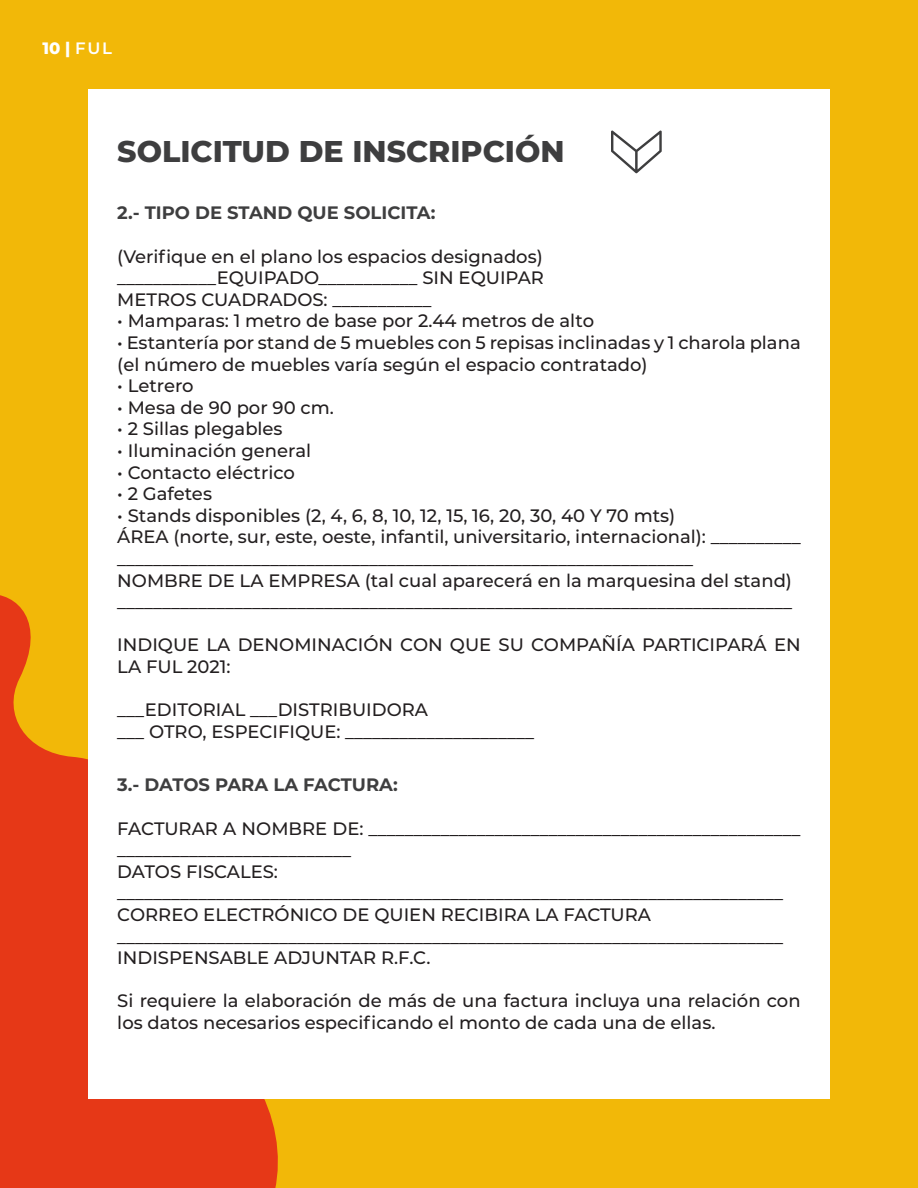
<style>
.page{position:relative;width:918px;height:1188px;background:#f2b808}
.page>*{position:absolute;margin:0;border:0;box-sizing:border-box;transform-origin:0 0}
.t1{font:800 30px "Montserrat";color:#3e3e3f}
.t2{font:500 18px/21.6px "Montserrat";color:#231f20}
.t3{font:700 18px "Montserrat";color:#3e3e3f}
.t4{font:800 16.5px "Montserrat";color:#fff}
.s1{font-weight:600}
</style>
<div class="page">
<svg style="left:0;top:595px;width:278px;height:593px;fill:#e63817"></svg>
<div style="left:88px;top:89px;width:742px;height:1010px;background:#fff"></div>
<svg style="left:611px;top:130px;width:51px;height:43px"></svg>
<p class="t4" style="left:43px;top:36px;width:71px">10 | <span class="s1">FUL</span></p>
<p class="t1" style="left:117px;top:129px;width:449px">SOLICITUD DE INSCRIPCIÓN</p>
<p class="t3" style="left:117px;top:200px;width:320px">2.- TIPO DE STAND QUE SOLICITA:</p>
<p class="t2" style="left:117px;top:245px;width:427px">(Verifique en el plano los espacios designados)</p>
<p class="t2" style="left:117px;top:266px;width:428px">___________EQUIPADO___________ SIN EQUIPAR</p>
<p class="t2" style="left:117px;top:288px;width:316px">METROS CUADRADOS: ___________</p>
<p class="t2" style="left:117px;top:309px;width:478px">• Mamparas: 1 metro de base por 2.44 metros de alto</p>
<p class="t2" style="left:117px;top:331px;width:685px">• Estantería por stand de 5 muebles con 5 repisas inclinadas y 1 charola plana (el número de muebles varía según el espacio contratado)</p>
<p class="t2" style="left:117px;top:374px;width:78px">• Letrero</p>
<p class="t2" style="left:117px;top:396px;width:218px">• Mesa de 90 por 90 cm.</p>
<p class="t2" style="left:117px;top:417px;width:167px">• 2 Sillas plegables</p>
<p class="t2" style="left:117px;top:439px;width:196px">• Iluminación general</p>
<p class="t2" style="left:117px;top:461px;width:179px">• Contacto eléctrico</p>
<p class="t2" style="left:117px;top:482px;width:96px">• 2 Gafetes</p>
<p class="t2" style="left:117px;top:504px;width:560px">• Stands disponibles (2, 4, 6, 8, 10, 12, 15, 16, 20, 30, 40 Y 70 mts)</p>
<p class="t2" style="left:117px;top:525px;width:685px">ÁREA (norte, sur, este, oeste, infantil, universitario, internacional): __________ ________________________________________________________________</p>
<p class="t2" style="left:117px;top:569px;width:676px">NOMBRE DE LA EMPRESA (tal cual aparecerá en la marquesina del stand)</p>
<p class="t2" style="left:117px;top:590px;width:676px">___________________________________________________________________________</p>
<p class="t2" style="left:117px;top:633px;width:685px">INDIQUE LA DENOMINACIÓN CON QUE SU COMPAÑÍA PARTICIPARÁ EN<br>LA FUL 2021:</p>
<p class="t2" style="left:117px;top:698px;width:312px">___EDITORIAL ___DISTRIBUIDORA</p>
<p class="t2" style="left:117px;top:720px;width:419px">___ OTRO, ESPECIFIQUE: _____________________</p>
<p class="t3" style="left:117px;top:772px;width:282px">3.- DATOS PARA LA FACTURA:</p>
<p class="t2" style="left:117px;top:817px;width:685px">FACTURAR A NOMBRE DE: ________________________________________________ __________________________</p>
<p class="t2" style="left:117px;top:860px;width:162px">DATOS FISCALES:</p>
<p class="t2" style="left:117px;top:882px;width:667px">__________________________________________________________________________</p>
<p class="t2" style="left:117px;top:903px;width:535px">CORREO ELECTRÓNICO DE QUIEN RECIBIRA LA FACTURA</p>
<p class="t2" style="left:117px;top:925px;width:667px">__________________________________________________________________________</p>
<p class="t2" style="left:117px;top:946px;width:315px">INDISPENSABLE ADJUNTAR R.F.C.</p>
<p class="t2" style="left:117px;top:990px;width:685px">Si requiere la elaboración de más de una factura incluya una relación con los datos necesarios especificando el monto de cada una de ellas.</p>
</div>
